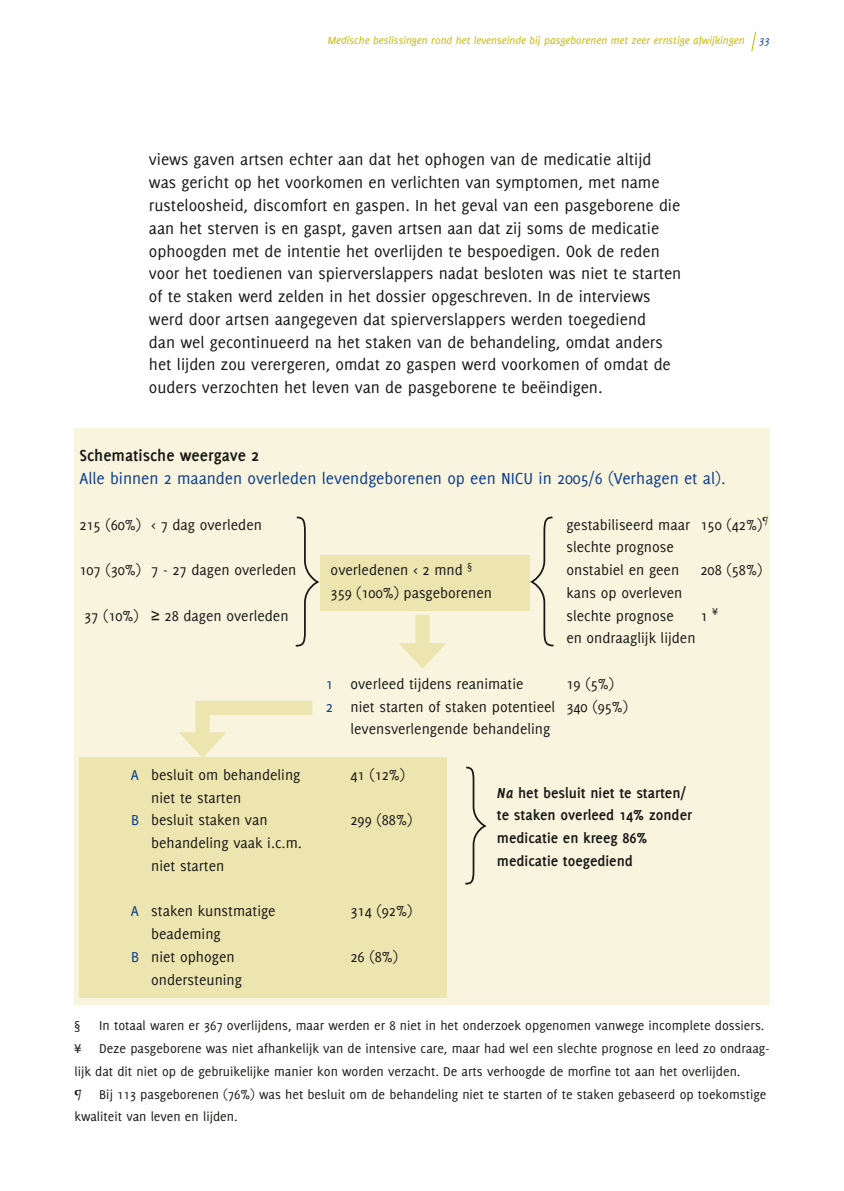
<style>
.page{position:relative;width:844px;height:1191px;background:#fff}
.page>*{position:absolute;margin:0;border:0;box-sizing:border-box;transform-origin:0 0}
.t1{font:17.5px/22.8px "Delicious";color:#181716}
.t2{font:17.5px "Delicious";color:#0b3c8b}
.t3{font:700 17.5px "Delicious";color:#181716}
.t4{font:15.75px/22.8px "Delicious";color:#181716}
.t5{font:700 15.75px/22.8px "Delicious";color:#181716}
.t6{font:14px/22.8px "Delicious";color:#181716}
.t7{font:italic 11.38px "Delicious";color:#c7b600}
.t8{font:italic 11.38px "Delicious";color:#0b3c8b}
.s1{font-family:"Arial"}
.s2{color:#0b3c8b}
.s3{font-style:italic}
</style>
<div class="page">
<svg style="left:751px;top:31px;width:5px;height:21px"></svg>
<div style="left:74px;top:428px;width:695px;height:576px;background:#f8f4dd"></div>
<div style="left:320px;top:556px;width:209px;height:55px;background:#ede5af"></div>
<div style="left:79px;top:757px;width:367px;height:241px;background:#ede5af"></div>
<svg style="left:295px;top:516px;width:24px;height:131px"></svg>
<svg style="left:465px;top:766px;width:21px;height:119px"></svg>
<svg style="left:530px;top:516px;width:24px;height:131px"></svg>
<div style="left:415px;top:622px;width:14px;height:31px;background:#ede5af"></div>
<svg style="left:399px;top:643px;width:47px;height:25px"></svg>
<svg style="left:179px;top:701px;width:134px;height:56px"></svg>
<p class="t7" style="left:327px;top:34px;width:418px">Medische beslissingen rond het levenseinde bij pasgeborenen met zeer ernstige afwijkingen</p>
<p class="t8" style="left:759px;top:34px;width:12px">33</p>
<p class="t1" style="left:149px;top:148px;width:534px">views gaven artsen echter aan dat het ophogen van de medicatie altijd was gericht op het voorkomen en verlichten van symptomen, met name rusteloosheid, discomfort en gaspen. In het geval van een pasgeborene die aan het sterven is en gaspt, gaven artsen aan dat zij soms de medicatie ophoogden met de intentie het overlijden te bespoedigen. Ook de reden voor het toedienen van spierverslappers nadat besloten was niet te starten of te staken werd zelden in het dossier opgeschreven. In de interviews werd door artsen aangegeven dat spierverslappers werden toegediend<br>dan wel gecontinueerd na het staken van de behandeling, omdat anders het lijden zou verergeren, omdat zo gaspen werd voorkomen of omdat de ouders verzochten het leven van de pasgeborene te beëindigen.</p>
<p class="t3" style="left:79px;top:445px;width:181px">Schematische weergave 2</p>
<p class="t2" style="left:79px;top:468px;width:647px">Alle binnen 2 maanden overleden levendgeborenen op een NICU in 2005/6 (Verhagen et al).</p>
<p class="t4" style="left:79px;top:513px;width:184px">215 (60%) &lt; 7 dag overleden</p>
<p class="t4" style="left:79px;top:558px;width:218px">107 (30%) 7 - 27 dagen overleden</p>
<p class="t4" style="left:84px;top:604px;width:206px">37 (10%) <span class="s1">≥</span> 28 dagen overleden</p>
<p class="t4" style="left:566px;top:513px;width:130px">gestabiliseerd maar slechte prognose onstabiel en geen kans op overleven slechte prognose<br>en ondraaglijk lijden</p>
<p class="t4" style="left:700px;top:513px;width:69px">150 (42%)<sup>¶</sup></p>
<p class="t4" style="left:330px;top:558px;width:163px">overledenen &lt; 2 mnd <sup>§<br></sup>359 (100%) pasgeborenen</p>
<p class="t4" style="left:700px;top:558px;width:63px">208 (58%)</p>
<p class="t4" style="left:700px;top:604px;width:19px">1 <sup>¥</sup></p>
<p class="t4" style="left:325px;top:672px;width:199px"><span class="s2">1</span> overleed tijdens reanimatie</p>
<p class="t4" style="left:566px;top:672px;width:49px">19 (5%)</p>
<p class="t4" style="left:350px;top:695px;width:206px;text-indent:-25px"><span class="s2">2</span> niet starten of staken potentieel levensverlengende behandeling</p>
<p class="t4" style="left:566px;top:695px;width:63px">340 (95%)</p>
<p class="t4" style="left:151px;top:763px;width:151px;text-indent:-20px"><span class="s2">A</span> besluit om behandeling niet te starten</p>
<p class="t4" style="left:350px;top:763px;width:56px">41 (12%)</p>
<p class="t4" style="left:151px;top:808px;width:152px;text-indent:-20px"><span class="s2">B</span> besluit staken van behandeling vaak i.c.m. niet starten</p>
<p class="t4" style="left:350px;top:808px;width:63px">299 (88%)</p>
<p class="t4" style="left:151px;top:899px;width:126px;text-indent:-20px"><span class="s2">A</span> staken kunstmatige beademing</p>
<p class="t4" style="left:350px;top:899px;width:63px">314 (92%)</p>
<p class="t4" style="left:151px;top:945px;width:92px;text-indent:-20px"><span class="s2">B</span> niet ophogen ondersteuning</p>
<p class="t4" style="left:350px;top:945px;width:49px">26 (8%)</p>
<p class="t5" style="left:497px;top:781px;width:197px"><span class="s3">Na</span> het besluit niet te starten/ te staken overleed 14% zonder medicatie en kreeg 86% medicatie toegediend</p>
<p class="t6" style="left:74px;top:1014px;width:7px">§</p>
<p class="t6" style="left:99px;top:1014px;width:666px">In totaal waren er 367 overlijdens, maar werden er 8 niet in het onderzoek opgenomen vanwege incomplete dossiers.</p>
<p class="t6" style="left:74px;top:1037px;width:8px">¥</p>
<p class="t6" style="left:74px;top:1037px;width:696px;text-indent:25px">Deze pasgeborene was niet afhankelijk van de intensive care, maar had wel een slechte prognose en leed zo ondraag&shy;lijk dat dit niet op de gebruikelijke manier kon worden verzacht. De arts verhoogde de morfine tot aan het overlijden.<br>¶ Bij 113 pasgeborenen (76%) was het besluit om de behandeling niet te starten of te staken gebaseerd op toekomstige kwaliteit van leven en lijden.</p>
</div>
